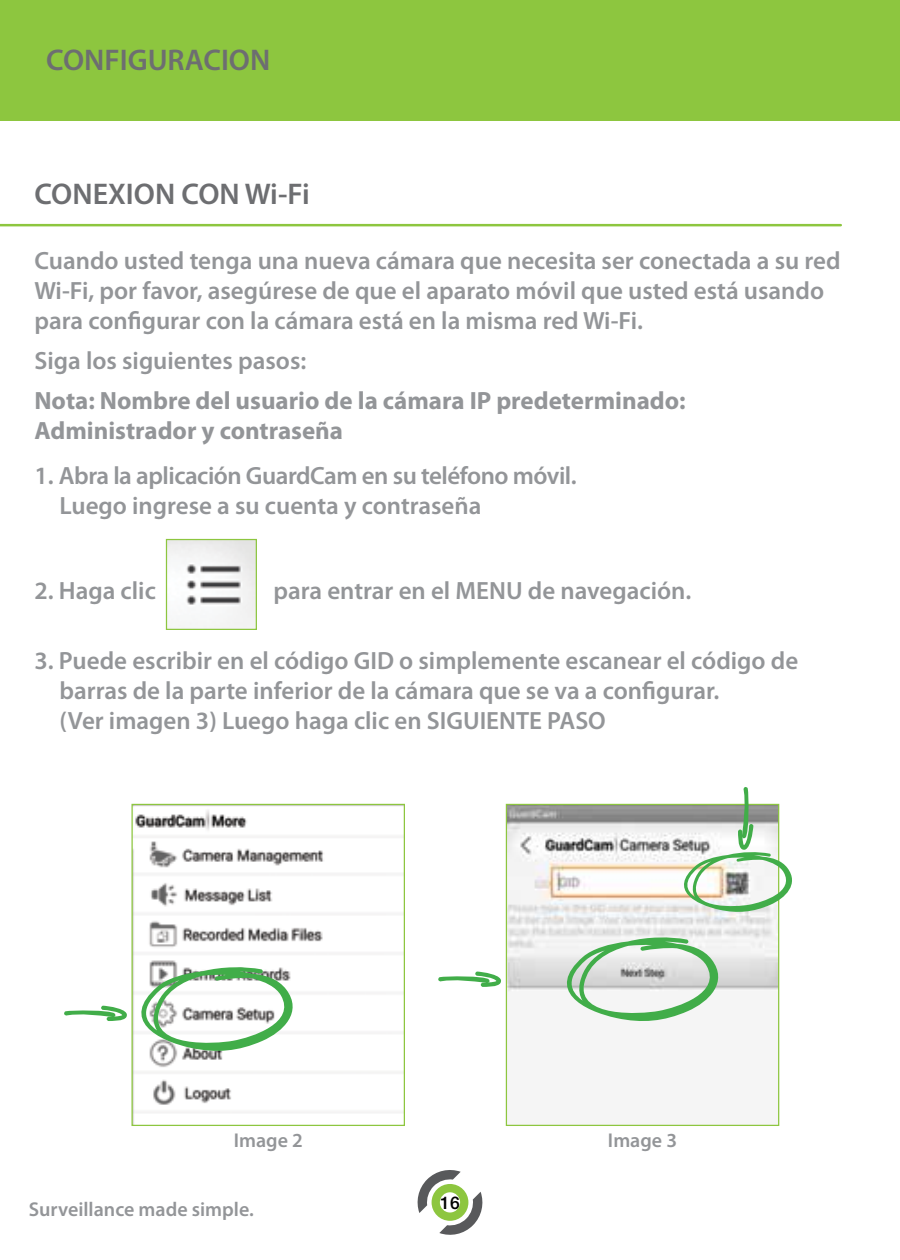
<style>
.page{position:relative;width:900px;height:1260px;background:#fff}
.page>*{position:absolute;margin:0;border:0;box-sizing:border-box;transform-origin:0 0}
.t1{font:600 30px "Myriad Pro";color:#6d6e71}
.t2{font:600 25px/30px "Myriad Pro";color:#939598}
.t3{font:600 25px/30px "Myriad Pro";letter-spacing:-.02em;color:#939598}
.t4{font:700 25px/30px "Myriad Pro";color:#939598}
.t5{font:600 20px "Myriad Pro";color:#939598}
.t6{font:500 17.5px "Helvetica Neue";color:#000}
</style>
<div class="page">
<svg style="left:417px;top:1170px;width:66px;height:65px"></svg>
<div style="left:0;top:0;width:900px;height:121px;background:#8dc63f"></div>
<img style="left:508px;top:806px;width:269px;height:186px">
<div style="left:506px;top:804px;width:273px;height:322px;border:1px solid #8dc63f"></div>
<img style="left:133px;top:806px;width:270px;height:318px">
<div style="left:131px;top:804px;width:274px;height:322px;border:1px solid #8dc63f"></div>
<svg style="left:544px;top:936px;width:185px;height:86px"></svg>
<svg style="left:64px;top:966px;width:239px;height:87px"></svg>
<svg style="left:438px;top:972px;width:63px;height:15px"></svg>
<svg style="left:668px;top:787px;width:124px;height:127px"></svg>
<hr style="left:0;top:224px;width:841px;height:2px;background:#8dc63f">
<img style="left:168px;top:541px;width:87px;height:87px">
<div style="left:166px;top:539px;width:91px;height:91px;border:1px solid #8dc63f"></div>
<p class="t1" style="left:46px;top:41px;width:226px">CONFIGURACION</p>
<p class="t1" style="left:34px;top:175px;width:277px">CONEXION CON Wi-Fi</p>
<p class="t2" style="left:34px;top:245px;width:808px">Cuando usted tenga una nueva cámara que necesita ser conectada a su red<br>Wi-Fi, por favor, asegúrese de que el aparato móvil que usted está usando para configurar con la cámara está en la misma red Wi-Fi.</p>
<p class="t2" style="left:34px;top:345px;width:273px">Siga los siguientes pasos:</p>
<p class="t4" style="left:34px;top:384px;width:653px">Nota: Nombre del usuario de la cámara IP predeterminado:<br>Administrador y contraseña</p>
<p class="t3" style="left:59px;top:460px;width:519px;text-indent:-25px">1. Abra la aplicación GuardCam en su teléfono móvil.<br>Luego ingrese a su cuenta y contraseña</p>
<p class="t2" style="left:34px;top:575px;width:123px">2. Haga clic</p>
<p class="t2" style="left:274px;top:575px;width:419px">para entrar en el MENU de navegación.</p>
<p class="t2" style="left:59px;top:645px;width:740px;text-indent:-25px">3. Puede escribir en el código GID o simplemente escanear el código de barras de la parte inferior de la cámara que se va a configurar.<br>(Ver imagen 3) Luego haga clic en SIGUIENTE PASO</p>
<p class="t5" style="left:234px;top:1127px;width:71px">Image 2</p>
<p class="t5" style="left:608px;top:1127px;width:71px">Image 3</p>
<p class="t5" style="left:29px;top:1196px;width:227px">Surveillance made simple.</p>
<p class="t6" style="left:440px;top:1192px;width:21px">16</p>
</div>
